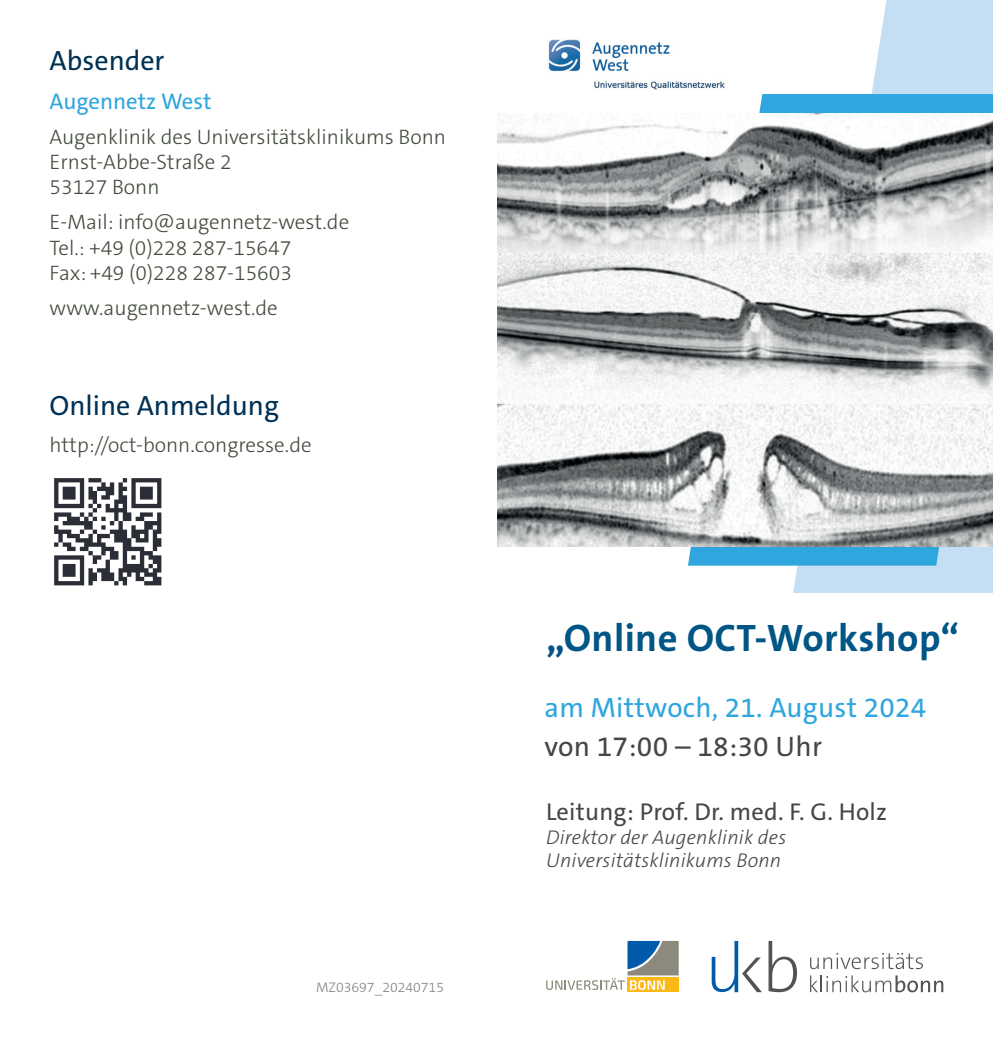
<style>
.page{position:relative;width:993px;height:1042px;background:#fff}
.page>*{position:absolute;margin:0;border:0;box-sizing:border-box;transform-origin:0 0}
.t1{font:700 38.5px "The Sans C5";letter-spacing:.01em;color:#015685}
.t2{font:28.35px "The Sans C5";letter-spacing:.01em;color:#454647}
.t3{font:28px "The Sans C5";letter-spacing:.01em;color:#2fa6de}
.t4{font:28px "The Sans C5";color:#003154}
.t5{font:24.32px "The Sans C5";letter-spacing:.01em;color:#454647}
.t6{font:22.75px "The Sans C5";color:#2fa6de}
.t7{font:300 21px/25.2px "The Sans C5";color:#434c3d}
.t8{font:italic 300 19.95px/24px "The Sans C5";letter-spacing:.01em;color:#454647}
.t9{font:300 14px "The Sans C5";color:#808285}
</style>
<div class="page">
<div style="left:627px;top:977px;width:51px;height:15px;background:#fcb814"></div>
<svg style="left:546px;top:941px;width:132px;height:49px"></svg>
<svg style="left:810px;top:975px;width:133px;height:17px"></svg>
<svg style="left:810px;top:953px;width:112px;height:16px"></svg>
<svg style="left:711px;top:941px;width:50px;height:51px"></svg>
<svg style="left:768px;top:941px;width:28px;height:51px"></svg>
<img style="left:548px;top:39px;width:177px;height:51px">
<svg style="left:793px;top:0;width:199px;height:593px;fill:#c4def3"></svg>
<svg style="left:688px;top:94px;width:304px;height:472px;background:#57b6e4"></svg>
<img style="left:497px;top:113px;width:495px;height:434px">
<img style="left:54px;top:478px;width:108px;height:108px">
<h3 class="t4" style="left:50px;top:43px;width:116px">Absender</h3>
<p class="t6" style="left:50px;top:86px;width:163px">Augennetz West</p>
<p class="t7" style="left:50px;top:124px;width:398px">Augenklinik des Universitätsklinikums Bonn<br>Ernst-Abbe-Straße 2<br>53127 Bonn</p>
<p class="t7" style="left:50px;top:210px;width:301px">E-Mail: info@augennetz-west.de<br>Tel.: +49 (0)228 287-15647<br>Fax: +49 (0)228 287-15603</p>
<p class="t7" style="left:50px;top:295px;width:229px">www.augennetz-west.de</p>
<h3 class="t4" style="left:50px;top:388px;width:231px">Online Anmeldung</h3>
<p class="t7" style="left:50px;top:433px;width:263px">http://oct-bonn.congresse.de</p>
<p class="t9" style="left:316px;top:978px;width:129px">MZ03697_20240715</p>
<h1 class="t1" style="left:546px;top:613px;width:414px">„Online OCT-Workshop“</h1>
<h3 class="t3" style="left:544px;top:689px;width:383px">am Mittwoch, 21. August 2024</h3>
<h2 class="t2" style="left:544px;top:728px;width:279px">von 17:00 – 18:30 Uhr</h2>
<p class="t5" style="left:546px;top:796px;width:342px">Leitung: Prof. Dr. med. F. G. Holz</p>
<p class="t8" style="left:546px;top:825px;width:241px">Direktor der Augenklinik des<br>Universitätsklinikums Bonn</p>
</div>
